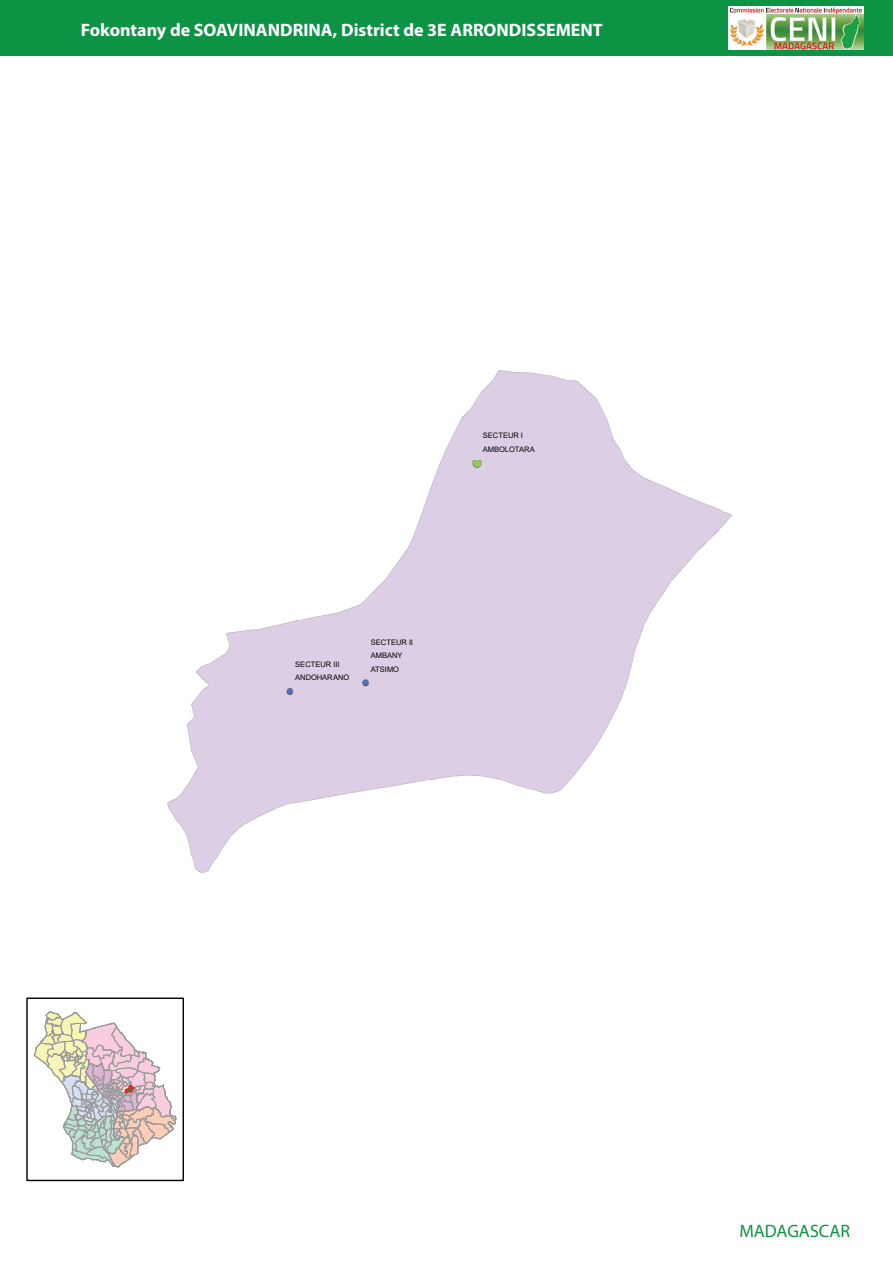
<style>
.page{position:relative;width:893px;height:1263px;background:#fff}
.page>*{position:absolute;margin:0;border:0;box-sizing:border-box;transform-origin:0 0}
.t1{font:700 18px "Myriad Pro";color:#fff}
.t2{font:18px "Myriad Pro";color:#0d9344}
.t3{font:7.5px/13.6px "Arial";color:#050504}
</style>
<div class="page">
<div style="left:0;top:0;width:893px;height:56px;background:#0d9344"></div>
<img style="left:167px;top:370px;width:565px;height:503px">
<svg style="left:33px;top:1011px;width:144px;height:157px"></svg>
<div style="left:26px;top:997px;width:158px;height:184px;border:1px solid #050504"></div>
<img style="left:729px;top:7px;width:134px;height:43px">
<h1 class="t1" style="left:81px;top:18px;width:523px">Fokontany de SOAVINANDRINA, District de 3E ARRONDISSEMENT</h1>
<p class="t3" style="left:483px;top:429px;width:53px">SECTEUR I<br>AMBOLOTARA</p>
<p class="t3" style="left:295px;top:657px;width:56px">SECTEUR III<br>ANDOHARANO</p>
<p class="t3" style="left:371px;top:635px;width:44px">SECTEUR II<br>AMBANY<br>ATSIMO</p>
<h1 class="t2" style="left:739px;top:1219px;width:112px">MADAGASCAR</h1>
</div>
